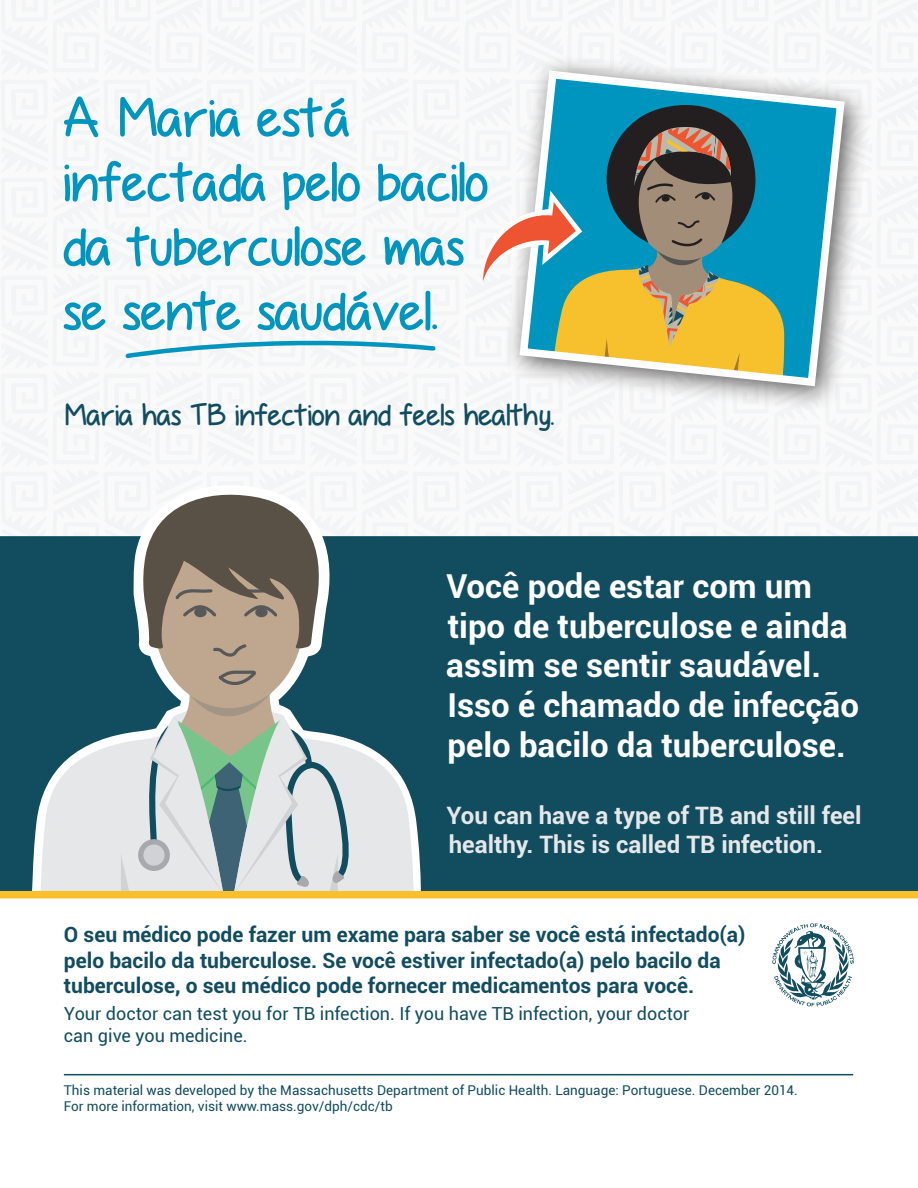
<style>
.page{position:relative;width:918px;height:1188px;background:#fff}
.page>*{position:absolute;margin:0;border:0;box-sizing:border-box;transform-origin:0 0}
.t1{font:54px/64.5px "Passing Notes";color:#0095bf}
.t2{font:700 33px/39.6px "Roboto";color:#fff}
.t3{font:30px "Passing Notes";color:#124d5f}
.t4{font:700 24px/28.8px "Roboto";color:#e6e7e9}
.t5{font:700 21px/25.2px "Roboto";color:#124d5f}
.t6{font:18px/21.6px "Roboto";color:#124d5f}
.t7{font:13.5px/16.2px "Roboto";color:#124d5f}
</style>
<div class="page">
<div style="left:0;top:0;width:918px;height:894px;background:#f8f9f9"></div>
<hr style="left:64px;top:1074px;width:789px;height:1px;background:#124d5f">
<div style="left:503px;top:54px;width:368px;height:358px;background:#231f20;opacity:.75"></div>
<svg style="left:515px;top:66px;width:334px;height:324px"></svg>
<svg style="left:483px;top:94px;width:301px;height:285px"></svg>
<div style="left:0;top:536px;width:918px;height:355px;background:#124d5f"></div>
<div style="left:32px;top:536px;width:389px;height:355px;background:#124d5f"></div>
<div style="left:70px;top:689px;width:331px;height:42px;background:#124d5f"></div>
<svg style="left:41px;top:731px;width:373px;height:160px;background:#c9d2d6"></svg>
<svg style="left:121px;top:854px;width:9px;height:37px"></svg>
<div style="left:138px;top:839px;width:32px;height:32px;background:#a8a9ad;border-radius:50%"></div>
<svg style="left:143px;top:494px;width:209px;height:397px;background:#9ba29c"></svg>
<div style="left:0;top:891px;width:918px;height:7px;background:#f7c02c"></div>
<svg style="left:772px;top:923px;width:82px;height:83px"></svg>
<svg style="left:125px;top:340px;width:311px;height:19px"></svg>
<h1 class="t1" style="left:64px;top:85px;width:426px">A Maria está infectada pelo bacilo da tuberculose mas se sente saudável.</h1>
<h3 class="t3" style="left:64px;top:397px;width:492px">Maria has TB infection and feels healthy.</h3>
<h2 class="t2" style="left:446px;top:565px;width:414px">Você pode estar com um tipo de tuberculose e ainda assim se sentir saudável.<br>Isso é chamado de infecção pelo bacilo da tuberculose.</h2>
<p class="t4" style="left:446px;top:800px;width:417px">You can have a type of TB and still feel healthy. This is called TB infection.</p>
<p class="t5" style="left:64px;top:921px;width:683px">O seu médico pode fazer um exame para saber se você está infectado(a) pelo bacilo da tuberculose. Se você estiver infectado(a) pelo bacilo da tuberculose, o seu médico pode fornecer medicamentos para você.</p>
<p class="t6" style="left:64px;top:1003px;width:627px">Your doctor can test you for TB infection. If you have TB infection, your doctor can give you medicine.</p>
<p class="t7" style="left:64px;top:1081px;width:735px">This material was developed by the Massachusetts Department of Public Health. Language: Portuguese. December 2014.<br>For more information, visit www.mass.gov/dph/cdc/tb</p>
</div>
